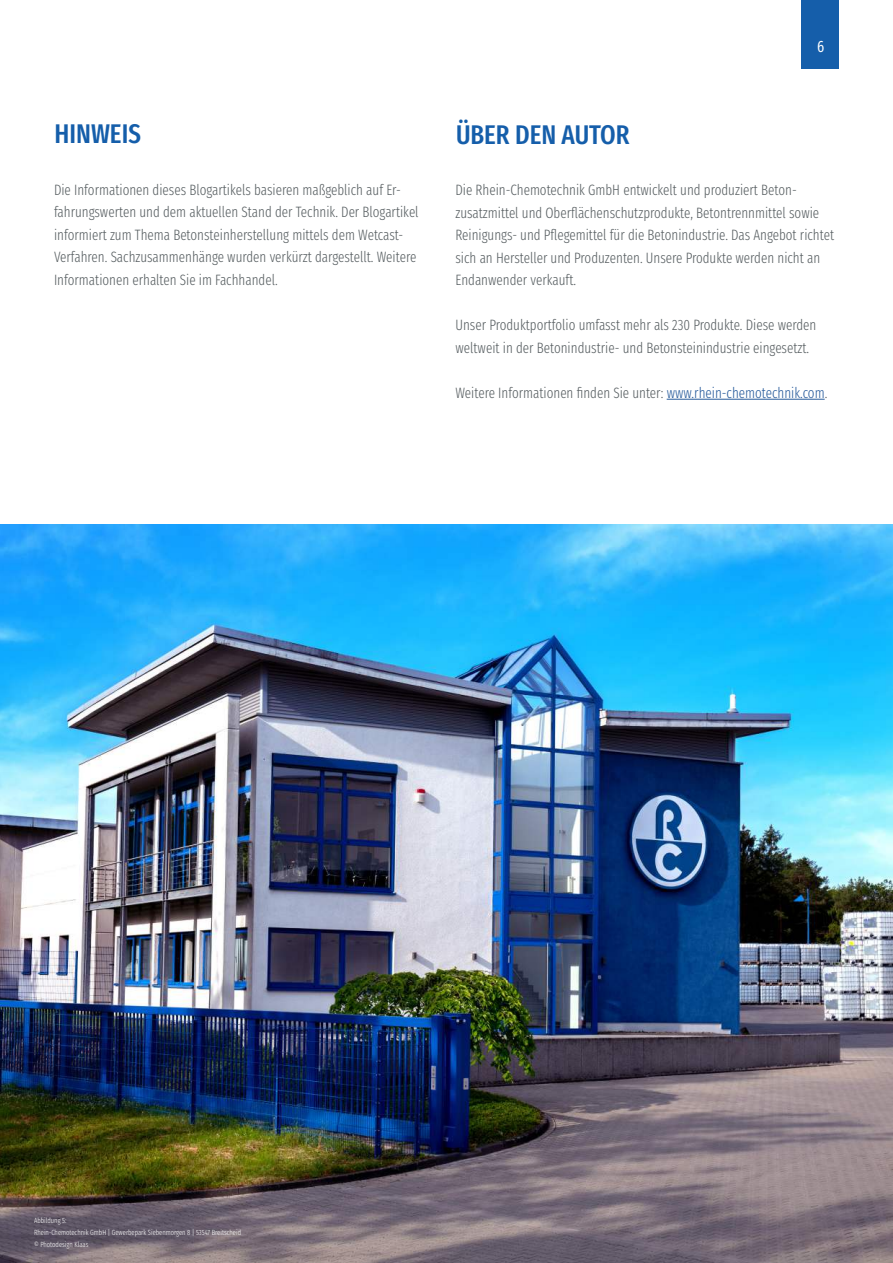
<style>
.page{position:relative;width:893px;height:1263px;background:#fff}
.page>*{position:absolute;margin:0;border:0;box-sizing:border-box;transform-origin:0 0}
.t1{font:500 27px "Fira Sans Compressed";color:#155eaa}
.t2{font:16.5px "Fira Sans Compressed";color:#fff;scale:.95 1}
.t3{font:300 15px/22.5px "Fira Sans Compressed";color:#575e61;scale:.95 1}
.t4{font:300 7.5px/12px "Fira Sans Compressed";color:#fff;scale:.95 1}
.s1{color:#265a9b}
</style>
<div class="page">
<div style="left:802px;top:0;width:37px;height:69px;background:#155eaa"></div>
<hr style="left:667px;top:399px;width:158px;height:1px;background:#265a9b">
<img style="left:0;top:525px;width:893px;height:738px">
<h1 class="t1" style="left:55px;top:115px;width:88px">HINWEIS</h1>
<p class="t3" style="left:54px;top:178px;width:385px">Die Informationen dieses Blogartikels basieren maßgeblich auf Er&shy;fahrungswerten und dem aktuellen Stand der Technik. Der Blogartikel informiert zum Thema Betonsteinherstellung mittels dem Wetcast-Verfahren. Sachzusammenhänge wurden verkürzt dargestellt. Weitere Informationen erhalten Sie im Fachhandel.</p>
<p class="t2" style="left:817px;top:35px;width:9px">6</p>
<h1 class="t1" style="left:456px;top:115px;width:175px">ÜBER DEN AUTOR</h1>
<p class="t3" style="left:455px;top:179px;width:400px">Die Rhein-Chemotechnik GmbH entwickelt und produziert Beton&shy;zusatzmittel und Oberflächenschutzprodukte, Betontrennmittel sowie Reinigungs- und Pflegemittel für die Betonindustrie. Das Angebot richtet sich an Hersteller und Produzenten. Unsere Produkte werden nicht an Endanwender verkauft.</p>
<p class="t3" style="left:455px;top:314px;width:381px">Unser Produktportfolio umfasst mehr als 230 Produkte. Diese werden weltweit in der Betonindustrie- und Betonsteinindustrie eingesetzt.</p>
<p class="t3" style="left:455px;top:381px;width:393px">Weitere Informationen finden Sie unter: <span class="s1">www.rhein-chemotechnik.com</span>.</p>
<p class="t4" style="left:34px;top:1214px;width:219px">Abbildung 5:<br>Rhein-Chemotechnik GmbH | Gewerbepark Siebenmorgen 8 | 53547 Breitscheid © Photodesign Klaas</p>
</div>
